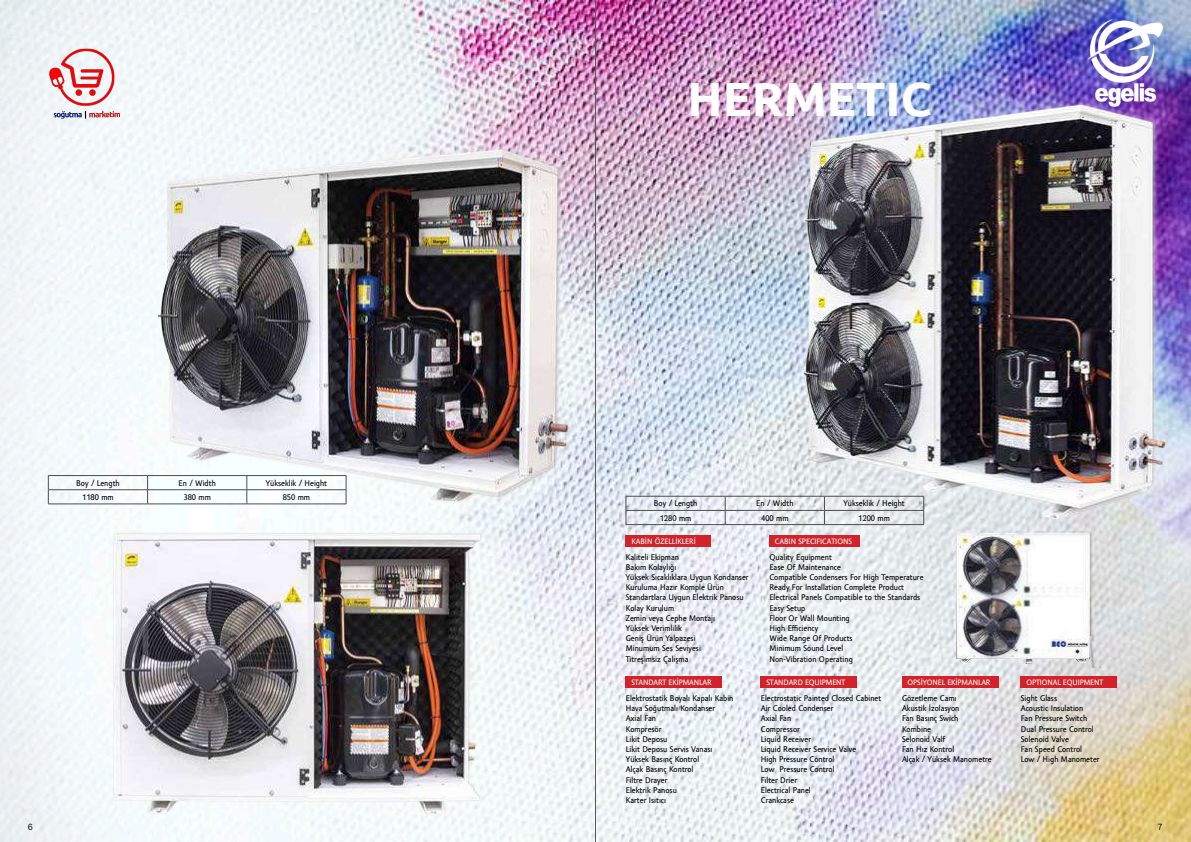
<style>
.page{position:relative;width:1191px;height:842px;background:#fff}
.page>*{position:absolute;margin:0;border:0;box-sizing:border-box;transform-origin:0 0}
.t1{font:700 48px "Ubuntu";color:#fff}
.t2{font:9px "Akzid Grtsk Next";color:#000}
.t3{font:8.5px/10.2px "Amor Sans Text Pro";color:#000}
.t4{font:8px "Amor Sans Text Pro";letter-spacing:-.01em;color:#fff}
</style>
<div class="page">
<img style="left:0;top:1px;width:1191px;height:840px">
<hr style="left:48px;top:475px;width:100px;height:1px;background:#4d4d4f">
<hr style="left:48px;top:490px;width:100px;height:1px;background:#4d4d4f">
<svg style="left:48px;top:476px;width:1px;height:28px"></svg>
<hr style="left:48px;top:504px;width:100px;height:1px;background:#4d4d4f">
<img style="left:142px;top:141px;width:445px;height:370px">
<img style="left:48px;top:514px;width:468px;height:312px">
<div style="left:769px;top:535px;width:91px;height:12px;background:#d2232a"></div>
<div style="left:626px;top:535px;width:85px;height:12px;background:#d2232a"></div>
<div style="left:760px;top:677px;width:97px;height:11px;background:#d2232a"></div>
<div style="left:625px;top:677px;width:97px;height:11px;background:#d2232a"></div>
<div style="left:902px;top:677px;width:96px;height:11px;background:#d2232a"></div>
<div style="left:1020px;top:677px;width:97px;height:11px;background:#d2232a"></div>
<hr style="left:626px;top:496px;width:99px;height:1px;background:#4d4d4f">
<hr style="left:725px;top:496px;width:99px;height:1px;background:#4d4d4f">
<hr style="left:626px;top:510px;width:99px;height:1px;background:#4d4d4f">
<svg style="left:626px;top:496px;width:1px;height:28px"></svg>
<hr style="left:725px;top:510px;width:99px;height:1px;background:#4d4d4f">
<svg style="left:725px;top:496px;width:1px;height:28px"></svg>
<hr style="left:626px;top:524px;width:99px;height:1px;background:#4d4d4f">
<hr style="left:725px;top:524px;width:99px;height:1px;background:#4d4d4f">
<hr style="left:824px;top:524px;width:99px;height:1px;background:#4d4d4f">
<img style="left:780px;top:91px;width:401px;height:432px">
<hr style="left:595px;top:0;width:1px;height:842px;background:#58595b">
<img style="left:946px;top:526px;width:154px;height:141px">
<img style="left:38px;top:42px;width:94px;height:94px">
<img style="left:1075px;top:16px;width:100px;height:100px">
<p class="t3" style="left:76px;top:478px;width:45px">Boy / Length</p>
<p class="t3" style="left:178px;top:478px;width:39px">En / Width</p>
<p class="t3" style="left:266px;top:478px;width:63px">Yükseklik / Height</p>
<p class="t3" style="left:82px;top:492px;width:33px">1180 mm</p>
<p class="t3" style="left:183px;top:492px;width:29px">380 mm</p>
<p class="t3" style="left:283px;top:492px;width:29px">850 mm</p>
<h1 class="t1" style="left:687px;top:70px;width:246px">HERMETIC</h1>
<p class="t3" style="left:654px;top:499px;width:45px">Boy / Length</p>
<p class="t3" style="left:756px;top:499px;width:39px">En / Width</p>
<p class="t3" style="left:843px;top:499px;width:63px">Yükseklik / Height</p>
<p class="t3" style="left:660px;top:513px;width:33px">1280 mm</p>
<p class="t3" style="left:761px;top:513px;width:29px">400 mm</p>
<p class="t3" style="left:858px;top:513px;width:33px">1200 mm</p>
<p class="t4" style="left:631px;top:537px;width:66px">KABİN ÖZELLİKLERİ</p>
<p class="t4" style="left:775px;top:537px;width:79px">CABIN SPECIFICATIONS</p>
<p class="t3" style="left:626px;top:552px;width:124px">Kaliteli Ekipman<br>Bakım Kolaylığı<br>Yüksek Sıcaklıklara Uygun Kondanser<br>Kuruluma Hazır Komple Ürün<br>Standartlara Uygun Elektrik Panosu<br>Kolay Kurulum<br>Zemin veya Cephe Montajı<br>Yüksek Verimlilik<br>Geniş Ürün Yalpazesi<br>Minumum Ses Seviyesi<br>Titreşimsiz Çalışma</p>
<p class="t3" style="left:769px;top:552px;width:156px">Quality Equipment<br>Ease Of Maintenance<br>Compatible Condensers For High Temperature<br>Ready For Installation Complete Product<br>Electrical Panels Compatible to the Standards<br>Easy Setup<br>Floor Or Wall Mounting<br>High Efficiency<br>Wide Range Of Products<br>Minimum Sound Level<br>Non-Vibration Operating</p>
<p class="t3" style="left:761px;top:693px;width:122px">Electrostatic Painted Closed Cabinet<br>Air Cooled Condenser<br>Axial Fan<br>Compressor<br>Liquid Receiver<br>Liquid Receiver Service Valve<br>High Pressure Control<br>Low Pressure Control<br>Filter Drier<br>Electrical Panel<br>Crankcase</p>
<p class="t4" style="left:631px;top:678px;width:82px">STANDART EKİPMANLAR</p>
<p class="t4" style="left:766px;top:678px;width:80px">STANDARD EQUIPMENT</p>
<p class="t4" style="left:907px;top:678px;width:84px">OPSİYONEL EKİPMANLAR</p>
<p class="t4" style="left:1026px;top:678px;width:78px">OPTIONAL EQUIPMENT</p>
<p class="t3" style="left:626px;top:693px;width:109px">Elektrostatik Boyalı Kapalı Kabin<br>Hava Soğutmalı Kondanser<br>Axial Fan<br>Kompresör<br>Likit Deposu<br>Likit Deposu Servis Vanası<br>Yüksek Basınç Kontrol<br>Alçak Basınç Kontrol<br>Filtre Drayer<br>Elektrik Panosu<br>Karter Isıtıcı</p>
<p class="t3" style="left:902px;top:693px;width:91px">Gözetleme Camı<br>Akustik İzolasyon<br>Fan Basınç Swich<br>Kombine<br>Selonoid Valf<br>Fan Hız Kontrol<br>Alçak / Yüksek Manometre</p>
<p class="t3" style="left:1020px;top:693px;width:80px">Sight Glass<br>Acoustic Insulation<br>Fan Pressure Switch<br>Dual Pressure Control<br>Solenoid Valve<br>Fan Speed Control<br>Low / High Manometer</p>
<p class="t2" style="left:28px;top:821px;width:6px">6</p>
<p class="t2" style="left:1157px;top:821px;width:6px">7</p>
</div>
